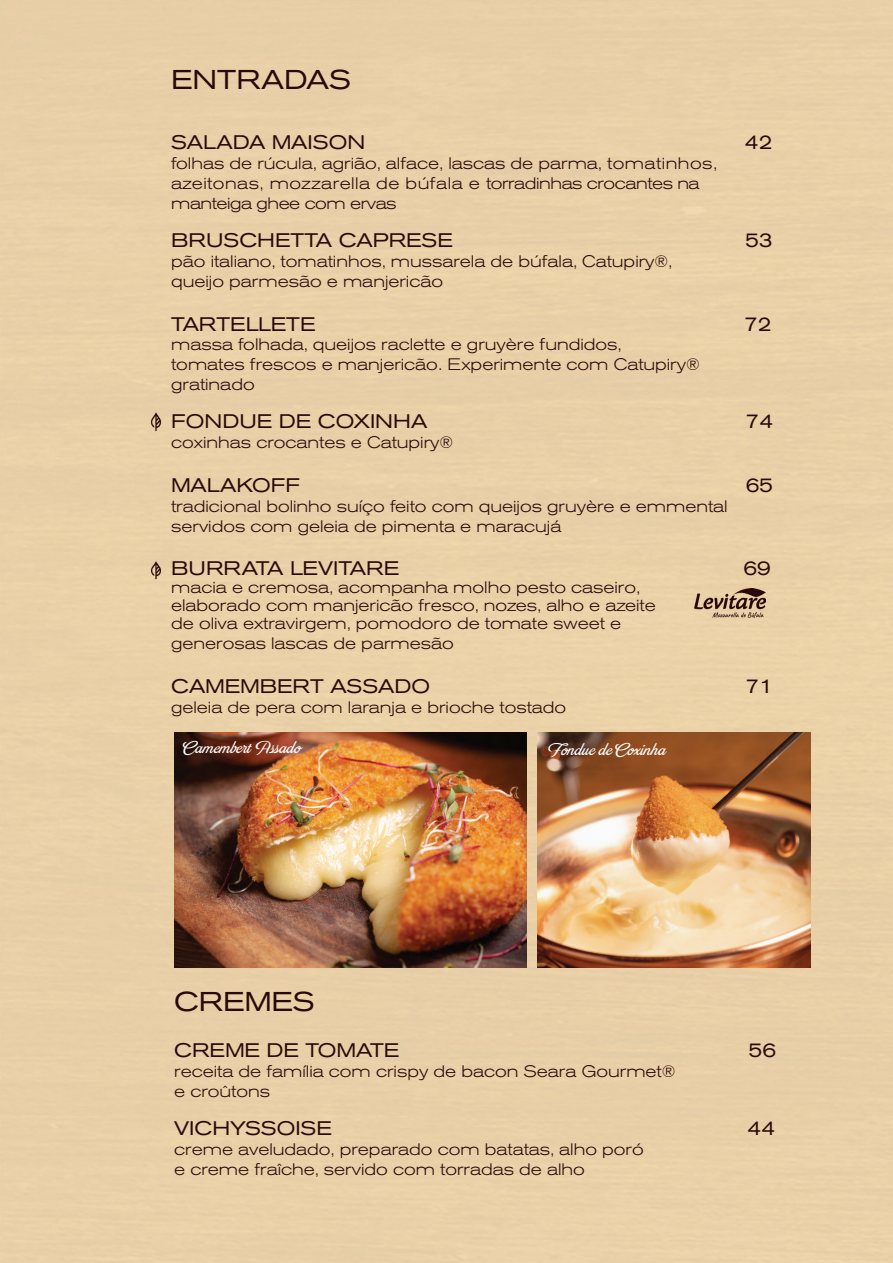
<style>
.page{position:relative;width:893px;height:1263px;background:#fff}
.page>*{position:absolute;margin:0;border:0;box-sizing:border-box;transform-origin:0 0}
.t1{font:expanded 27px "Akzidenz Grotesk BQ";color:#290909}
.t2{font:expanded 19.5px "Akzidenz Grotesk BQ";color:#2a090a}
.t3{font:18px "Brand Pro";color:#fff}
.t4{font:300 expanded 16.5px/19.8px "Akzidenz Grotesk BQ";color:#2a090a}
</style>
<div class="page">
<div style="left:0;top:0;width:788px;height:736px;background:#e9d0a7"></div>
<div style="left:788px;top:0;width:105px;height:1263px;background:#e9d0a7"></div>
<div style="left:0;top:736px;width:789px;height:527px;background:#e9d0a7"></div>
<img style="left:149px;top:559px;width:15px;height:21px">
<img style="left:149px;top:411px;width:15px;height:21px">
<img style="left:174px;top:732px;width:352px;height:235px">
<img style="left:538px;top:732px;width:272px;height:235px">
<img style="left:694px;top:588px;width:71px;height:29px">
<h1 class="t1" style="left:171px;top:64px;width:181px">ENTRADAS</h1>
<p class="t2" style="left:171px;top:131px;width:196px">SALADA MAISON</p>
<p class="t2" style="left:745px;top:131px;width:29px">42</p>
<p class="t4" style="left:171px;top:154px;width:548px">folhas de rúcula, agrião, alface, lascas de parma, tomatinhos, azeitonas, mozzarella de búfala e torradinhas crocantes na manteiga ghee com ervas</p>
<p class="t2" style="left:171px;top:229px;width:283px">BRUSCHETTA CAPRESE</p>
<p class="t2" style="left:745px;top:229px;width:29px">53</p>
<p class="t4" style="left:171px;top:251px;width:503px">pão italiano, tomatinhos, mussarela de búfala, Catupiry®, queijo parmesão e manjericão</p>
<p class="t2" style="left:171px;top:312px;width:146px">TARTELLETE</p>
<p class="t2" style="left:744px;top:312px;width:29px">72</p>
<p class="t4" style="left:171px;top:335px;width:530px">massa folhada, queijos raclette e gruyère fundidos,<br>tomates frescos e manjericão. Experimente com Catupiry® gratinado</p>
<p class="t2" style="left:171px;top:410px;width:258px">FONDUE DE COXINHA</p>
<p class="t2" style="left:745px;top:410px;width:29px">74</p>
<p class="t4" style="left:171px;top:433px;width:284px">coxinhas crocantes e Catupiry®</p>
<p class="t2" style="left:171px;top:474px;width:130px">MALAKOFF</p>
<p class="t2" style="left:745px;top:474px;width:29px">65</p>
<p class="t4" style="left:171px;top:496px;width:558px">tradicional bolinho suíço feito com queijos gruyère e emmental servidos com geleia de pimenta e maracujá</p>
<p class="t2" style="left:171px;top:557px;width:229px">BURRATA LEVITARE</p>
<p class="t2" style="left:743px;top:557px;width:29px">69</p>
<p class="t4" style="left:171px;top:579px;width:486px;line-height:18px">macia e cremosa, acompanha molho pesto caseiro, elaborado com manjericão fresco, nozes, alho e azeite de oliva extravirgem, pomodoro de tomate sweet e</p>
<p class="t4" style="left:171px;top:634px;width:284px">generosas lascas de parmesão</p>
<p class="t2" style="left:171px;top:675px;width:261px">CAMEMBERT ASSADO</p>
<p class="t2" style="left:746px;top:675px;width:29px">71</p>
<p class="t4" style="left:171px;top:697px;width:397px">geleia de pera com laranja e brioche tostado</p>
<p class="t3" style="left:184px;top:736px;width:119px">Camembert Assado</p>
<p class="t3" style="left:550px;top:739px;width:118px">Fondue de Coxinha</p>
<h1 class="t1" style="left:174px;top:986px;width:142px">CREMES</h1>
<p class="t2" style="left:174px;top:1039px;width:227px">CREME DE TOMATE</p>
<p class="t2" style="left:748px;top:1039px;width:29px">56</p>
<p class="t4" style="left:174px;top:1061px;width:503px">receita de família com crispy de bacon Seara Gourmet® e croûtons</p>
<p class="t2" style="left:174px;top:1117px;width:159px">VICHYSSOISE</p>
<p class="t2" style="left:747px;top:1117px;width:29px">44</p>
<p class="t4" style="left:174px;top:1139px;width:471px">creme aveludado, preparado com batatas, alho poró e creme fraîche, servido com torradas de alho</p>
</div>
